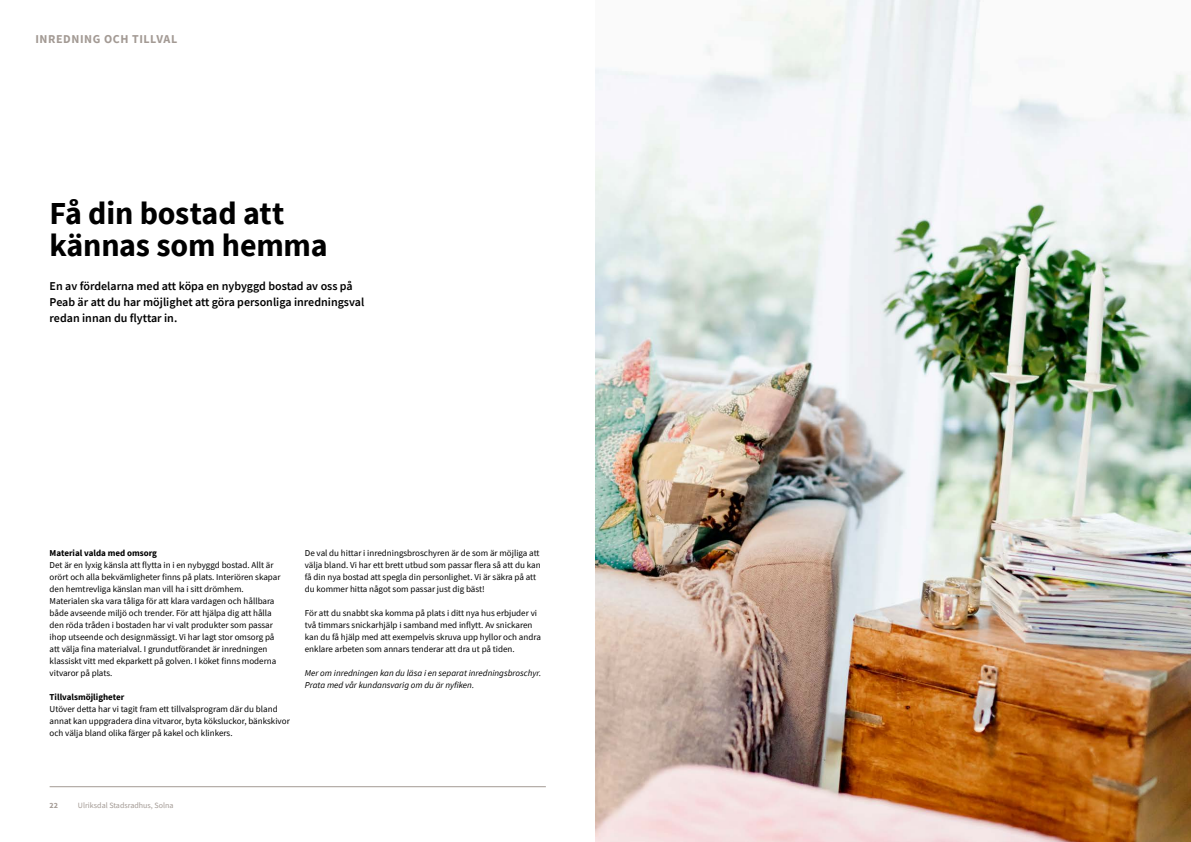
<style>
.page{position:relative;width:1191px;height:842px;background:#fff}
.page>*{position:absolute;margin:0;border:0;box-sizing:border-box;transform-origin:0 0}
.Rubrik_uppslag_32_32{font:700 32px "Source Sans Pro";letter-spacing:-.005em;color:#000}
.Ingress_12_16{font:600 12px/16px "Source Sans Pro";color:#000}
.Kapitel{font:700 12px "Source Sans Pro";letter-spacing:.05em;color:#a39a94}
.Brödtext_9_12{font:9px/12px "Source Sans Pro";color:#000}
.Brödtext_9_12-2{font:italic 9px/12px "Source Sans Pro";color:#000}
.Brödtext_9_12-3{font:700 9px "Source Sans Pro";color:#000}
.Brödtextrubrik_9_12{font:700 9px "Source Sans Pro";color:#000}
.t1{font:8px "Source Sans Pro";color:#a39a94}
.t2{font:700 8px "Source Sans Pro";color:#a39a94}
</style>
<div class="page">
<hr style="left:50px;top:786px;width:496px;height:1px;background:#a39a94">
<img style="left:595px;top:0;width:596px;height:842px">
<p class="Kapitel" style="left:35px;top:30px;width:143px">INREDNING OCH TILLVAL</p>
<p class="Rubrik_uppslag_32_32" style="left:50px;top:192px;width:236px">Få din bostad att</p>
<p class="Rubrik_uppslag_32_32" style="left:50px;top:224px;width:279px">kännas som hemma</p>
<p class="Ingress_12_16" style="left:50px;top:278px;width:316px">En av fördelarna med att köpa en nybyggd bostad av oss på<br>Peab är att du har möjlighet att göra personliga inredningsval redan innan du flyttar in.</p>
<p class="Brödtext_9_12-3" style="left:50px;top:547px;width:109px">Material valda med omsorg</p>
<p class="Brödtext_9_12" style="left:50px;top:559px;width:232px">Det är en lyxig känsla att flytta in i en nybyggd bostad. Allt är orört och alla bekvämligheter finns på plats. Interiören skapar den hemtrevliga känslan man vill ha i sitt drömhem.<br>Materialen ska vara tåliga för att klara vardagen och hållbara både avseende miljö och trender. För att hjälpa dig att hålla den röda tråden i bostaden har vi valt produkter som passar ihop utseende och designmässigt. Vi har lagt stor omsorg på att välja fina materialval. I grundutförandet är inredningen</p>
<p class="Brödtext_9_12" style="left:50px;top:655px;width:228px">klassiskt vitt med ekparkett på golven. I köket finns moderna vitvaror på plats.</p>
<p class="Brödtextrubrik_9_12" style="left:50px;top:691px;width:76px">Tillvalsmöjligheter</p>
<p class="Brödtext_9_12" style="left:50px;top:703px;width:242px">Utöver detta har vi tagit fram ett tillvalsprogram där du bland annat kan uppgradera dina vitvaror, byta köksluckor, bänkskivor och välja bland olika färger på kakel och klinkers.</p>
<p class="Brödtext_9_12" style="left:305px;top:547px;width:237px">De val du hittar i inredningsbroschyren är de som är möjliga att välja bland. Vi har ett brett utbud som passar flera så att du kan få din nya bostad att spegla din personlighet. Vi är säkra på att du kommer hitta något som passar just dig bäst!</p>
<p class="Brödtext_9_12" style="left:305px;top:607px;width:237px">För att du snabbt ska komma på plats i ditt nya hus erbjuder vi två timmars snickarhjälp i samband med inflytt. Av snickaren kan du få hjälp med att exempelvis skruva upp hyllor och andra enklare arbeten som annars tenderar att dra ut på tiden.</p>
<p class="Brödtext_9_12-2" style="left:305px;top:667px;width:238px">Mer om inredningen kan du läsa i en separat inredningsbroschyr.<br>Prata med vår kundansvarig om du är nyfiken.</p>
<p class="t2" style="left:50px;top:800px;width:10px">22</p>
<p class="t1" style="left:78px;top:800px;width:97px">Ulriksdal Stadsradhus, Solna</p>
</div>
